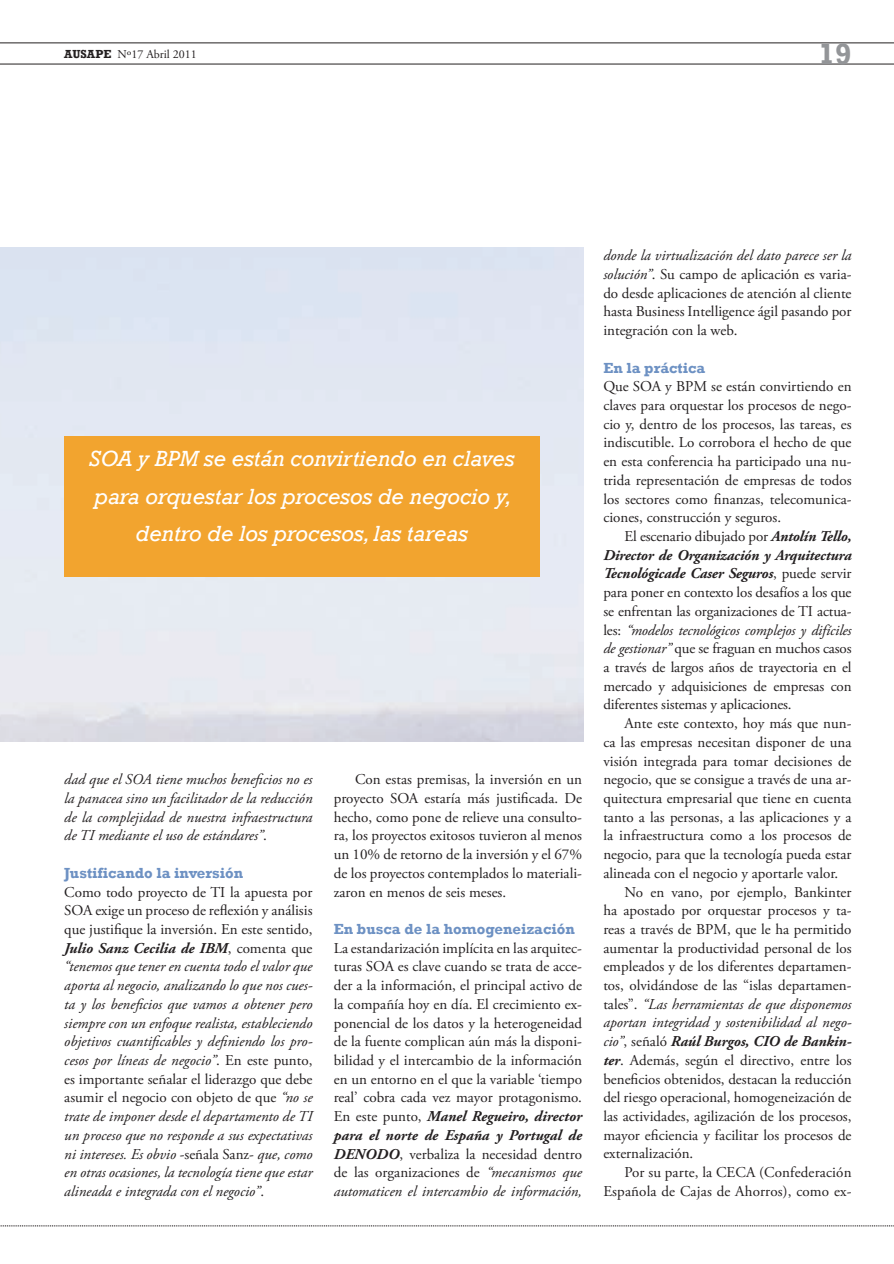
<style>
.page{position:relative;width:894px;height:1264px;background:#fff}
.page>*{position:absolute;margin:0;border:0;box-sizing:border-box;transform-origin:0 0}
.t1{font:700 30px "Rockwell";color:#939598}
.t2{font:italic 22.5px/37.3px "Rockwell";color:#fff;text-align:center}
.t3{font:15px/18.8px "Adobe Garamond Pro";color:#231f20;text-align:justify}
.t4{font:italic 15px/18.8px "Adobe Garamond Pro";color:#231f20;text-align:justify}
.t5{font:700 15px "Rockwell";color:#6d91c3}
.t6{font:italic 700 15px "Adobe Garamond Pro";color:#231f20}
.t7{font:12px "Adobe Garamond Pro";color:#231f20}
.s1{font-family:"Rockwell";font-weight:700}
.s2{font-style:normal}
.s3{font-weight:700}
.s4{font-weight:700;font-style:italic}
.s5{font-style:italic}
.s6{font-weight:400}
.s7{font-weight:400;font-style:normal}
</style>
<div class="page">
<hr style="left:0;top:43px;width:893px;height:1px;background:#231f20">
<hr style="left:0;top:64px;width:893px;height:1px;background:#231f20">
<img style="left:0;top:247px;width:583px;height:494px">
<div style="left:64px;top:436px;width:475px;height:140px;background:#f2a42f"></div>
<svg style="left:0;top:1225px;width:893px;height:1px"></svg>
<p class="t7" style="left:64px;top:49px;width:134px"><span class="s1">AUSAPE</span> Nº17 Abril 2011</p>
<h1 class="t1" style="left:818px;top:35px;width:35px">19</h1>
<h2 class="t2" style="left:89px;top:439px;width:426px">SOA y BPM se están convirtiendo en claves para orquestar los procesos de negocio y, dentro de los procesos, las tareas</h2>
<p class="t4" style="left:64px;top:771px;width:250px">dad que el SOA tiene muchos beneficios no es la panacea sino un facilitador de la reducción de la complejidad de nuestra infraestructura de TI mediante el uso de estándares”<span class="s2">.</span></p>
<p class="t5" style="left:64px;top:863px;width:180px">Justificando la inversión</p>
<p class="t4" style="left:64px;top:884px;width:250px"><span class="s2">Como todo proyecto de TI la apuesta por SOA exige un proceso de reflexión y análisis que justifique la inversión. En este sentido, </span><span class="s3">Julio Sanz Cecilia de IBM</span><span class="s2">, comenta que </span>“tenemos que tener en cuenta todo el valor que aporta al negocio, analizando lo que nos cues&shy;ta y los beneficios que vamos a obtener pero siempre con un enfoque realista, estableciendo objetivos cuantificables y definiendo los pro&shy;cesos por líneas de negocio”<span class="s2">. En este punto, es importante señalar el liderazgo que debe asumir el negocio con objeto de que</span> “no se trate de imponer desde el departamento de TI un proceso que no responde a sus expectativas ni intereses. Es obvio <span class="s2">-señala Sanz-</span> que, como en otras ocasiones, la tecnología tiene que estar alineada e integrada con el negocio”<span class="s2">.</span></p>
<p class="t3" style="left:334px;top:771px;width:250px;text-indent:21px">Con estas premisas, la inversión en un proyecto SOA estaría más justificada. De hecho, como pone de relieve una consulto&shy;ra, los proyectos exitosos tuvieron al menos un 10% de retorno de la inversión y el 67% de los proyectos contemplados lo materiali&shy;zaron en menos de seis meses.</p>
<p class="t5" style="left:334px;top:920px;width:242px">En busca de la homogeneización</p>
<p class="t3" style="left:334px;top:940px;width:250px">La estandarización implícita en las arquitec&shy;turas SOA es clave cuando se trata de acce&shy;der a la información, el principal activo de la compañía hoy en día. El crecimiento ex&shy;ponencial de los datos y la heterogeneidad de la fuente complican aún más la disponi&shy;bilidad y el intercambio de la información en un entorno en el que la variable ‘tiempo real’ cobra cada vez mayor protagonismo.<br>En este punto, <span class="s4">Manel Regueiro, director para el norte de España y Portugal de DENODO</span>, verbaliza la necesidad dentro de las organizaciones de <span class="s5">“mecanismos que automaticen el intercambio de información,</span></p>
<p class="t3" style="left:603px;top:247px;width:250px"><span class="s5">donde la virtualización del dato parece ser la solución”</span>. Su campo de aplicación es varia&shy;do desde aplicaciones de atención al cliente hasta Business Intelligence ágil pasando por integración con la web.</p>
<p class="t5" style="left:603px;top:358px;width:103px">En la práctica</p>
<p class="t3" style="left:603px;top:378px;width:250px">Que SOA y BPM se están convirtiendo en claves para orquestar los procesos de nego&shy;cio y, dentro de los procesos, las tareas, es indiscutible. Lo corrobora el hecho de que en esta conferencia ha participado una nu&shy;trida representación de empresas de todos los sectores como finanzas, telecomunica&shy;ciones, construcción y seguros.</p>
<p class="t3" style="left:603px;top:528px;width:250px;text-indent:21px">El escenario dibujado por <span class="s4">Antolín Tello, Director de Organización y Arquitectura Tecnológicade Caser Seguros</span>, puede servir para poner en contexto los desafíos a los que se enfrentan las organizaciones de TI actua&shy;les: <span class="s5">“modelos tecnológicos complejos y difíciles de gestionar”</span> que se fraguan en muchos casos a través de largos años de trayectoria en el mercado y adquisiciones de empresas con diferentes sistemas y aplicaciones.</p>
<p class="t3" style="left:624px;top:715px;width:228px">Ante este contexto, hoy más que nun-</p>
<p class="t3" style="left:603px;top:734px;width:250px">ca las empresas necesitan disponer de una</p>
<p class="t3" style="left:603px;top:753px;width:250px">visión integrada para tomar decisiones de</p>
<p class="t3" style="left:603px;top:771px;width:250px">negocio, que se consigue a través de una ar-</p>
<p class="t3" style="left:603px;top:790px;width:250px">quitectura empresarial que tiene en cuenta</p>
<p class="t3" style="left:603px;top:809px;width:250px">tanto a las personas, a las aplicaciones y a</p>
<p class="t3" style="left:603px;top:827px;width:250px">la infraestructura como a los procesos de</p>
<p class="t3" style="left:603px;top:846px;width:250px">negocio, para que la tecnología pueda estar</p>
<p class="t3" style="left:603px;top:865px;width:236px">alineada con el negocio y aportarle valor.</p>
<p class="t3" style="left:624px;top:883px;width:228px">No en vano, por ejemplo, Bankinter</p>
<p class="t3" style="left:603px;top:902px;width:250px">ha apostado por orquestar procesos y ta-</p>
<p class="t3" style="left:603px;top:921px;width:250px">reas a través de BPM, que le ha permitido</p>
<p class="t3" style="left:603px;top:940px;width:250px">aumentar la productividad personal de los</p>
<p class="t3" style="left:603px;top:958px;width:250px">empleados y de los diferentes departamen-</p>
<p class="t3" style="left:603px;top:977px;width:250px">tos, olvidándose de las “islas departamen-</p>
<p class="t4" style="left:603px;top:996px;width:250px"><span class="s2">tales”.</span> “Las herramientas de que disponemos</p>
<p class="t4" style="left:603px;top:1014px;width:250px">aportan integridad y sostenibilidad al nego-</p>
<p class="t6" style="left:603px;top:1035px;width:250px"><span class="s6">cio”</span><span class="s7">, señaló</span> Raúl Burgos, CIO de Bankin-</p>
<p class="t3" style="left:603px;top:1052px;width:250px"><span class="s4">ter</span>. Además, según el directivo, entre los</p>
<p class="t3" style="left:603px;top:1070px;width:250px">beneficios obtenidos, destacan la reducción</p>
<p class="t3" style="left:603px;top:1089px;width:250px">del riesgo operacional, homogeneización de</p>
<p class="t3" style="left:603px;top:1108px;width:250px">las actividades, agilización de los procesos,</p>
<p class="t3" style="left:603px;top:1127px;width:250px">mayor eficiencia y facilitar los procesos de</p>
<p class="t3" style="left:603px;top:1145px;width:91px">externalización.</p>
<p class="t3" style="left:624px;top:1164px;width:228px">Por su parte, la CECA (Confederación</p>
<p class="t3" style="left:603px;top:1183px;width:250px">Española de Cajas de Ahorros), como ex-</p>
</div>
